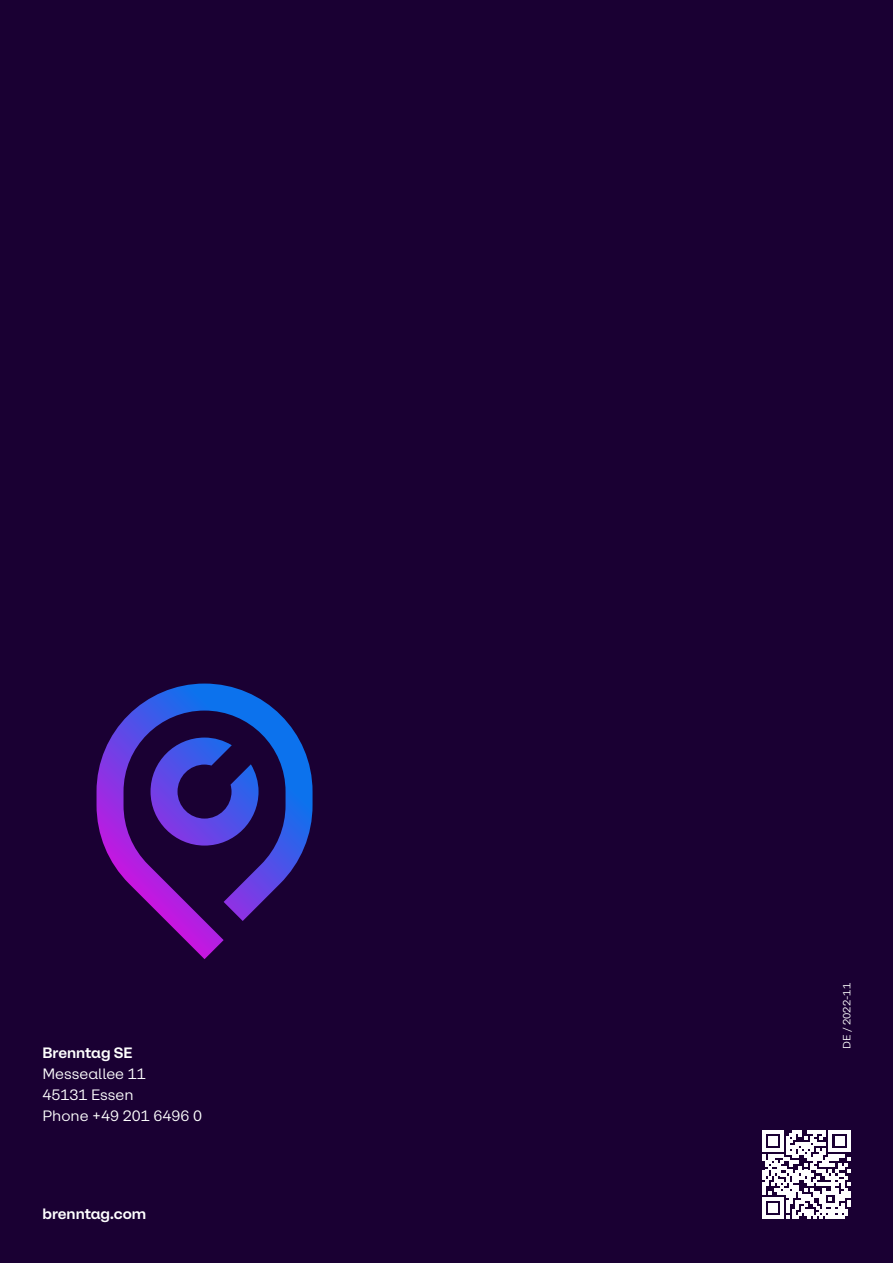
<style>
.page{position:relative;width:893px;height:1263px;background:#1a0033}
.page>*{position:absolute;margin:0;border:0;box-sizing:border-box;transform-origin:0 0}
.t1{font:15px/21px "Brenntag Sans";color:#fff}
.t2{font:700 15px "Brenntag Sans";color:#fff}
.t3{font:10.5px "Brenntag Sans";color:#fff}
</style>
<div class="page">
<svg style="left:762px;top:1130px;width:88px;height:88px"></svg>
<svg style="left:97px;top:683px;width:216px;height:276px"></svg>
<p class="t2" style="left:43px;top:1043px;width:92px">Brenntag SE</p>
<p class="t1" style="left:43px;top:1063px;width:161px">Messeallee 11<br>45131 Essen<br>Phone +49 201 6496 0</p>
<p class="t2" style="left:43px;top:1204px;width:105px">brenntag.com</p>
<p class="t3" style="left:840px;top:1049px;width:67px;rotate:-90deg">DE / 2022-11</p>
</div>
